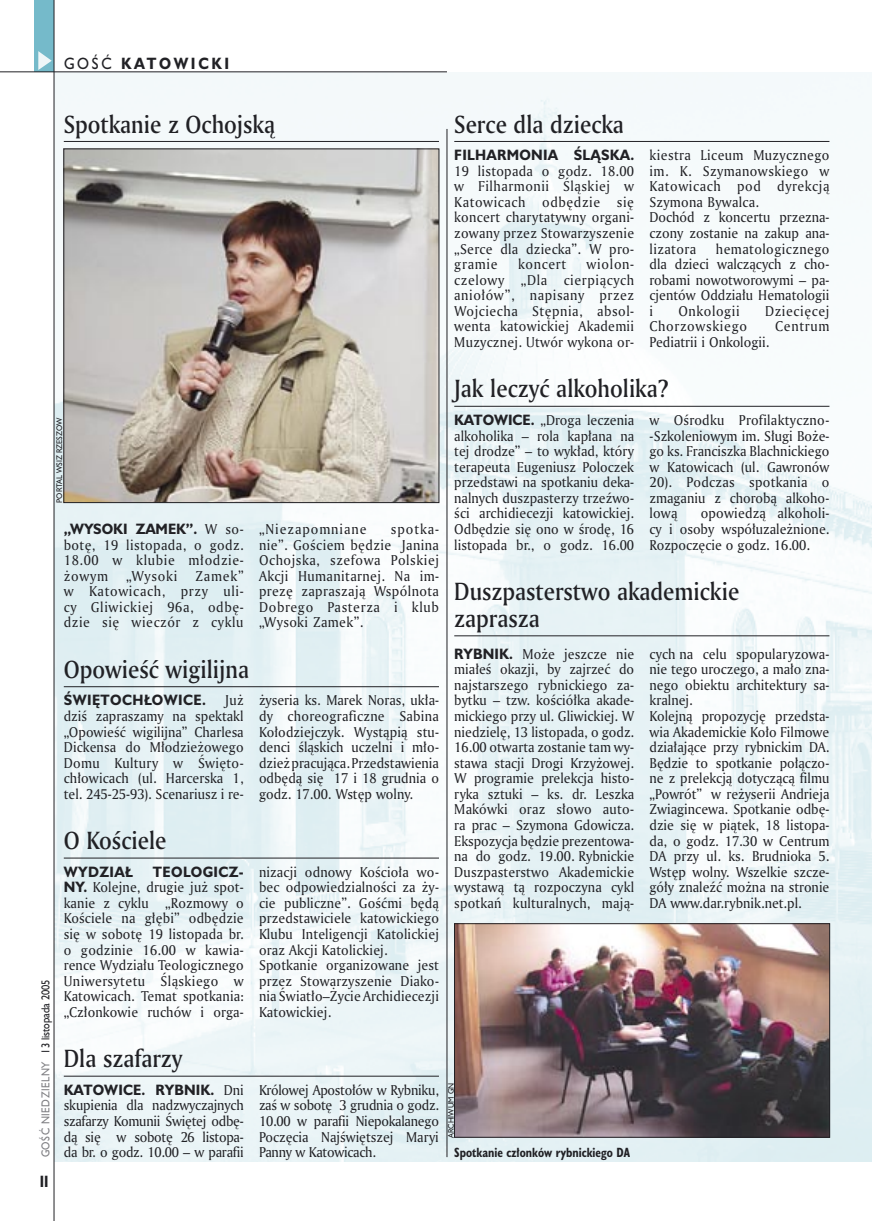
<style>
.page{position:relative;width:872px;height:1221px;background:#fff}
.page>*{position:absolute;margin:0;border:0;box-sizing:border-box;transform-origin:0 0}
._05d_tytyl_Kronika_AmMd_16_pt{font:24px/27px "Amerigo Md PL";color:#212125;scale:.9 1}
._15a_temat_lewo{font:700 15px "Humanst 521 PL";letter-spacing:.2em;color:#212125;scale:.9 1}
._16_pagina_lewa{font:700 15px "Humanst 521 Cn PL";color:#212125;scale:.94 1}
._03_body_bez_akapitu{font:13.8px/15.6px "Amerigo PL";letter-spacing:.01em;color:#212125;text-align:justify;scale:.94 1}
._03_body_bez_akapitu-2{font:700 13.8px "Humanst 521 PL";letter-spacing:.035em;color:#212125;scale:.94 1}
._03_body_bez_akapitu-3{font:13.8px "Amerigo PL";letter-spacing:.05em;color:#212125;scale:.94 1}
._03_body_bez_akapitu-4{font:13.8px "Amerigo PL";letter-spacing:.045em;color:#212125;scale:.94 1}
._03_body_bez_akapitu-5{font:13.8px "Amerigo PL";letter-spacing:.07em;color:#212125;scale:.94 1}
._03_body_bez_akapitu-6{font:13.8px "Amerigo PL";letter-spacing:.055em;color:#212125;scale:.94 1}
._09_podpis_zdjecia_HuCnB{font:700 12.3px "Humanst 521 Cn PL";color:#212125;scale:.94 1}
._18_data_lewa{font:10.5px "Humanst 521 PL";color:#212125;scale:.9 1}
._18a_data_lewa_GOSC{font:10.5px "Humanst 521 PL";letter-spacing:.05em;color:#7f7f83;scale:.9 1}
._09a_autor_zdjecia_Hu_5_pt{font:7.5px "Humanst 521 PL";color:#212125;scale:.94 1}
.s1{font-weight:400}
.s2{font-family:"Humanst 521 PL";font-weight:700}
</style>
<div class="page">
<img style="left:55px;top:72px;width:817px;height:1089px">
<div style="left:35px;top:0;width:19px;height:72px;background:#75baca"></div>
<svg style="left:38px;top:51px;width:14px;height:19px"></svg>
<hr style="left:54px;top:0;width:1px;height:1220px;background:#212125">
<hr style="left:0;top:72px;width:447px;height:1px;background:#212125">
<hr style="left:447px;top:129px;width:1px;height:1027px;background:#212125">
<hr style="left:64px;top:141px;width:375px;height:1px;background:#212125">
<img style="left:66px;top:151px;width:371px;height:350px">
<hr style="left:454px;top:141px;width:375px;height:1px;background:#212125">
<img style="left:456px;top:925px;width:372px;height:210px">
<div style="left:454px;top:923px;width:376px;height:214px;border:1px solid #212125"></div>
<hr style="left:64px;top:686px;width:375px;height:1px;background:#212125">
<hr style="left:454px;top:635px;width:375px;height:1px;background:#212125">
<hr style="left:454px;top:406px;width:375px;height:1px;background:#212125">
<hr style="left:64px;top:1075px;width:375px;height:1px;background:#212125">
<hr style="left:64px;top:857px;width:375px;height:1px;background:#212125">
<p class="_15a_temat_lewo" style="left:64px;top:53px;width:185px"><span class="s1">GOŚĆ</span> KATOWICKI</p>
<p class="_05d_tytyl_Kronika_AmMd_16_pt" style="left:64px;top:110px;width:236px">Spotkanie z Ochojską</p>
<p class="_05d_tytyl_Kronika_AmMd_16_pt" style="left:454px;top:110px;width:190px">Serce dla dziecka</p>
<p class="_03_body_bez_akapitu" style="left:454px;top:147px;width:193px"><span class="s2">FILHARMONIA ŚLĄSKA.<br></span>19 listopada o godz. 18.00 w Filharmonii Śląskiej w Katowicach odbędzie się koncert charytatywny organi&shy;zowany przez Stowarzyszenie „Serce dla dziecka”. W pro&shy;gramie</p>
<p class="_03_body_bez_akapitu" style="left:454px;top:256px;width:193px;text-indent:132px">wiolon&shy;czelowy „Dla cierpiących aniołów”, napisany przez Wojciecha Stępnia, absol&shy;wenta katowickiej Akademii Muzycznej. Utwór wykona or-</p>
<p class="_03_body_bez_akapitu-6" style="left:518px;top:255px;width:53px">koncert</p>
<p class="_03_body_bez_akapitu" style="left:649px;top:147px;width:193px">kiestra Liceum Muzycznego im. K. Szymanowskiego w Katowicach pod dyrekcją Szymona Bywalca.</p>
<p class="_03_body_bez_akapitu" style="left:649px;top:209px;width:193px">Dochód z koncertu przezna&shy;czony zostanie na zakup ana&shy;lizatora</p>
<p class="_03_body_bez_akapitu" style="left:649px;top:240px;width:193px;text-indent:66px">hematologicznego dla dzieci walczących z cho&shy;robami nowotworowymi – pa&shy;cjentów Oddziału Hematologii i</p>
<p class="_03_body_bez_akapitu-4" style="left:678px;top:302px;width:67px">Onkologii</p>
<p class="_03_body_bez_akapitu-4" style="left:765px;top:302px;width:70px">Dziecięcej</p>
<p class="_03_body_bez_akapitu-3" style="left:649px;top:317px;width:105px">Chorzowskiego</p>
<p class="_03_body_bez_akapitu-3" style="left:775px;top:317px;width:59px">Centrum</p>
<p class="_03_body_bez_akapitu" style="left:649px;top:334px;width:129px">Pediatrii i Onkologii.</p>
<p class="_09a_autor_zdjecia_Hu_5_pt" style="left:54px;top:503px;width:92px;rotate:-90deg">PORTAL WSIZ RZESZOW</p>
<p class="_03_body_bez_akapitu" style="left:64px;top:521px;width:193px"><span class="s2">„WYSOKI ZAMEK”.</span> W so&shy;botę, 19 listopada, o godz.<br>18.00 w klubie młodzie&shy;żowym</p>
<p class="_03_body_bez_akapitu" style="left:64px;top:567px;width:193px;text-indent:132px">Zamek” w Katowicach, przy uli&shy;cy Gliwickiej 96a, odbę&shy;dzie się wieczór z cyklu</p>
<p class="_03_body_bez_akapitu" style="left:126px;top:567px;width:56px">„Wysoki</p>
<p class="_03_body_bez_akapitu" style="left:259px;top:521px;width:193px;text-indent:132px">spotka&shy;nie”. Gościem będzie Janina Ochojska, szefowa Polskiej Akcji Humanitarnej. Na im&shy;prezę zapraszają Wspólnota Dobrego Pasterza i klub „Wysoki Zamek”.</p>
<p class="_03_body_bez_akapitu-5" style="left:259px;top:520px;width:116px">„Niezapomniane</p>
<p class="_18_data_lewa" style="left:38px;top:1053px;width:84px;rotate:-90deg">13 listopada 2005</p>
<p class="_18a_data_lewa_GOSC" style="left:38px;top:1157px;width:108px;rotate:-90deg">GOŚĆ NIEDZIELNY</p>
<p class="_16_pagina_lewa" style="left:40px;top:1170px;width:11px">II</p>
<p class="_05d_tytyl_Kronika_AmMd_16_pt" style="left:64px;top:655px;width:207px">Opowieść wigilijna</p>
<p class="_03_body_bez_akapitu-2" style="left:64px;top:690px;width:153px">ŚWIĘTOCHŁOWICE.</p>
<p class="_03_body_bez_akapitu" style="left:64px;top:692px;width:193px;text-indent:161px">Już dziś zapraszamy na spektakl „Opowieść wigilijna” Charlesa Dickensa do Młodzieżowego Domu Kultury w Święto&shy;chłowicach (ul. Harcerska 1, tel. 245-25-93). Scenariusz i re-</p>
<p class="_03_body_bez_akapitu" style="left:259px;top:692px;width:193px">żyseria ks. Marek Noras, ukła&shy;dy choreograficzne Sabina Kołodziejczyk. Wystąpią stu&shy;denci śląskich uczelni i mło&shy;dzież pracująca. Przedstawienia odbędą się 17 i 18 grudnia o godz. 17.00. Wstęp wolny.</p>
<p class="_05d_tytyl_Kronika_AmMd_16_pt" style="left:64px;top:826px;width:116px">O Kościele</p>
<p class="_03_body_bez_akapitu-2" style="left:64px;top:862px;width:75px">WYDZIAŁ</p>
<p class="_03_body_bez_akapitu" style="left:64px;top:863px;width:193px;text-indent:89px"><span class="s2">TEOLOGICZ-NY.</span> Kolejne, drugie już spot&shy;kanie z cyklu „Rozmowy o Kościele na głębi” odbędzie się w sobotę 19 listopada br. o godzinie 16.00 w kawia&shy;rence Wydziału Teologicznego Uniwersytetu Śląskiego w Katowicach. Temat spotkania: „Członkowie ruchów i orga-</p>
<p class="_03_body_bez_akapitu" style="left:259px;top:863px;width:193px">nizacji odnowy Kościoła wo&shy;bec odpowiedzialności za ży&shy;cie publiczne”. Gośćmi będą przedstawiciele katowickiego Klubu Inteligencji Katolickiej oraz Akcji Katolickiej.</p>
<p class="_03_body_bez_akapitu" style="left:259px;top:957px;width:193px">Spotkanie organizowane jest przez Stowarzyszenie Diako&shy;nia Światło–Życie Archidiecezji Katowickiej.</p>
<p class="_05d_tytyl_Kronika_AmMd_16_pt" style="left:64px;top:1044px;width:133px">Dla szafarzy</p>
<p class="_03_body_bez_akapitu" style="left:64px;top:1081px;width:193px"><span class="s2">KATOWICE. RYBNIK.</span> Dni skupienia dla nadzwyczajnych szafarzy Komunii Świętej odbę&shy;dą się w sobotę 26 listopa&shy;da br. o godz. 10.00 – w parafii</p>
<p class="_03_body_bez_akapitu" style="left:259px;top:1081px;width:193px">Królowej Apostołów w Rybniku, zaś w sobotę 3 grudnia o godz.<br>10.00 w parafii Niepokalanego Poczęcia Najświętszej Maryi Panny w Katowicach.</p>
<p class="_05d_tytyl_Kronika_AmMd_16_pt" style="left:454px;top:374px;width:239px">Jak leczyć alkoholika?</p>
<p class="_03_body_bez_akapitu" style="left:454px;top:412px;width:193px"><span class="s2">KATOWICE.</span> „Droga leczenia alkoholika – rola kapłana na tej drodze” – to wykład, który terapeuta Eugeniusz Poloczek przedstawi na spotkaniu deka&shy;nalnych duszpasterzy trzeźwo&shy;ści archidiecezji katowickiej.<br>Odbędzie się ono w środę, 16 listopada br., o godz. 16.00</p>
<p class="_03_body_bez_akapitu" style="left:649px;top:412px;width:193px">w Ośrodku Profilaktyczno--Szkoleniowym im. Sługi Boże&shy;go ks. Franciszka Blachnickiego w Katowicach (ul. Gawronów 20). Podczas spotkania o zmaganiu z chorobą alkoho&shy;lową</p>
<p class="_03_body_bez_akapitu" style="left:649px;top:505px;width:193px;text-indent:51px">opowiedzą alkoholi&shy;cy i osoby współuzależnione.<br>Rozpoczęcie o godz. 16.00.</p>
<p class="_05d_tytyl_Kronika_AmMd_16_pt" style="left:454px;top:577px;width:318px">Duszpasterstwo akademickie zaprasza</p>
<p class="_03_body_bez_akapitu" style="left:454px;top:645px;width:193px"><span class="s2">RYBNIK.</span> Może jeszcze nie miałeś okazji, by zajrzeć do najstarszego rybnickiego za&shy;bytku – tzw. kościółka akade&shy;mickiego przy ul. Gliwickiej. W niedzielę, 13 listopada, o godz.<br>16.00 otwarta zostanie tam wy&shy;stawa stacji Drogi Krzyżowej.<br>W programie prelekcja histo&shy;ryka sztuki – ks. dr. Leszka Makówki oraz słowo auto&shy;ra prac – Szymona Gdowicza.<br>Ekspozycja będzie prezentowa&shy;na do godz. 19.00. Rybnickie Duszpasterstwo Akademickie wystawą tą rozpoczyna cykl spotkań kulturalnych, mają-</p>
<p class="_03_body_bez_akapitu" style="left:649px;top:645px;width:193px">cych na celu spopularyzowa&shy;nie tego uroczego, a mało zna&shy;nego obiektu architektury sa&shy;kralnej.</p>
<p class="_03_body_bez_akapitu" style="left:649px;top:707px;width:193px">Kolejną propozycję przedsta&shy;wia Akademickie Koło Filmowe działające przy rybnickim DA.<br>Będzie to spotkanie połączo&shy;ne z prelekcją dotyczącą filmu „Powrót” w reżyserii Andrieja Zwiagincewa. Spotkanie odbę&shy;dzie się w piątek, 18 listopa&shy;da, o godz. 17.30 w Centrum DA przy ul. ks. Brudnioka 5.<br>Wstęp wolny. Wszelkie szcze&shy;góły znaleźć można na stronie DA www.dar.rybnik.net.pl.</p>
<p class="_09a_autor_zdjecia_Hu_5_pt" style="left:446px;top:1137px;width:60px;rotate:-90deg">ARCHIWUM GN</p>
<p class="_09_podpis_zdjecia_HuCnB" style="left:454px;top:1143px;width:188px">Spotkanie członków rybnickiego DA</p>
</div>
